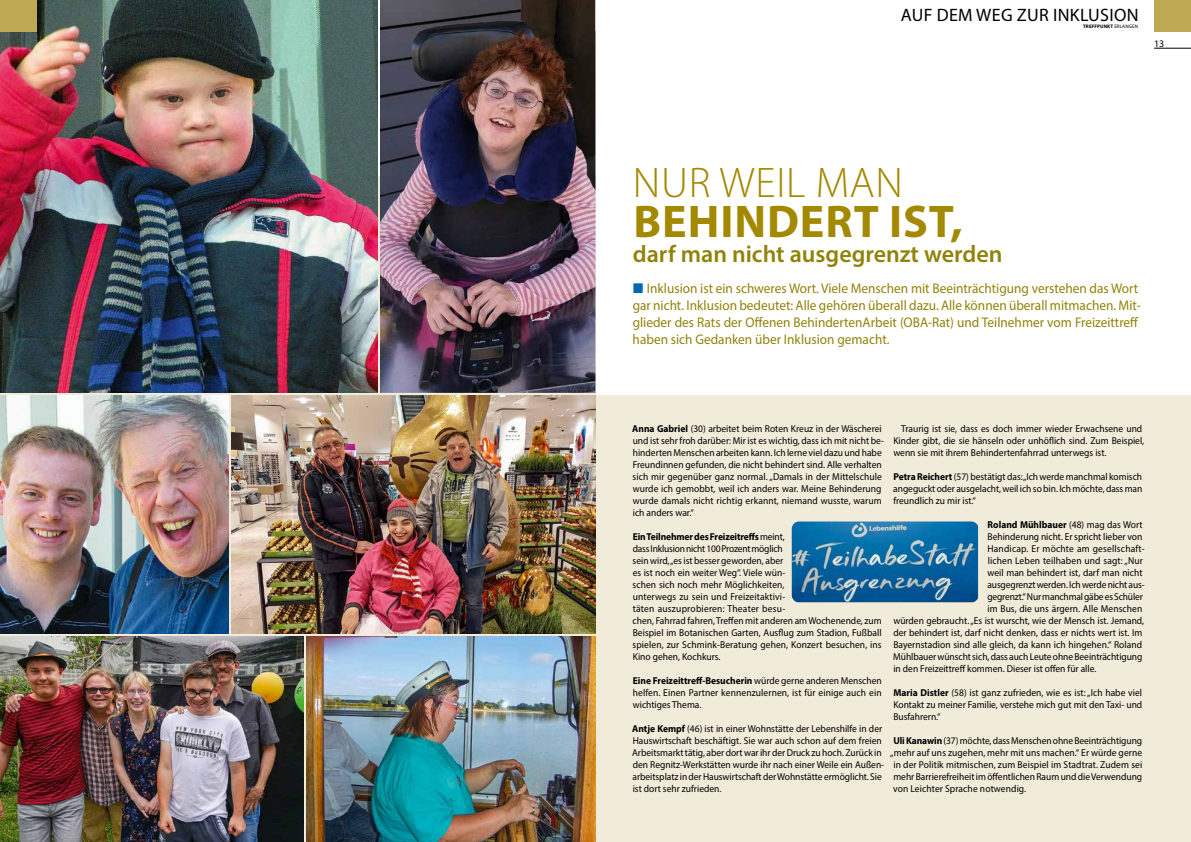
<style>
.page{position:relative;width:1191px;height:842px;background:#fff}
.page>*{position:absolute;margin:0;border:0;box-sizing:border-box;transform-origin:0 0}
.t1{font:700 46px "Myriad Pro";letter-spacing:.02em;color:#a38900}
.t2{font:300 43px "Myriad Pro";letter-spacing:.02em;color:#a38900}
.t3{font:600 24px "Myriad Pro";color:#918209}
.t4{font:18px "Myriad Pro";letter-spacing:.02em;color:#000}
.t5{font:14px/16.8px "Myriad Pro";color:#918209;scale:.95 1}
.t6{font:10px/12px "Myriad Pro";color:#000;scale:.95 1}
.t7{font:10px "Myriad Pro";letter-spacing:-.02em;color:#000;scale:.95 1}
.t8{font:10px "Myriad Pro";letter-spacing:.02em;color:#000;scale:.95 1}
.t9{font:700 10px "Myriad Pro";color:#000;scale:.95 1}
.t10{font:10px "Myriad Pro";color:#000}
.t11{font:700 5px "Myriad Pro";letter-spacing:.02em;color:#000}
.s1{font-weight:400}
.s2{color:#0068b4}
.s3{font-weight:700}
</style>
<div class="page">
<div style="left:595px;top:396px;width:596px;height:446px;background:#f1ebd9"></div>
<hr style="left:1154px;top:48px;width:37px;height:1px;background:#000">
<img style="left:0;top:0;width:377px;height:393px">
<img style="left:380px;top:0;width:215px;height:393px">
<img style="left:0;top:396px;width:228px;height:238px">
<img style="left:231px;top:396px;width:364px;height:238px">
<img style="left:306px;top:637px;width:289px;height:205px">
<img style="left:0;top:637px;width:303px;height:205px">
<img style="left:791px;top:521px;width:187px;height:81px">
<div style="left:0;top:0;width:37px;height:31px;background:#bea854"></div>
<div style="left:1154px;top:0;width:37px;height:31px;background:#bea854"></div>
<h3 class="t4" style="left:901px;top:4px;width:239px">AUF DEM WEG ZUR INKLUSION</h3>
<p class="t11" style="left:1083px;top:23px;width:56px">TREFFPUNKT <span class="s1">ERLANGEN</span></p>
<p class="t10" style="left:1154px;top:38px;width:12px">13</p>
<h2 class="t2" style="left:633px;top:157px;width:272px">NUR WEIL MAN</h2>
<h1 class="t1" style="left:633px;top:192px;width:331px">BEHINDERT IST,</h1>
<h3 class="t3" style="left:633px;top:239px;width:371px">darf man nicht ausgegrenzt werden</h3>
<p class="t5" style="left:632px;top:280px;width:536px"><span class="s2">■</span> Inklusion ist ein schweres Wort. Viele Menschen mit Beeinträchtigung verstehen das Wort gar nicht. Inklusion bedeutet: Alle gehören überall dazu. Alle können überall mitmachen. Mit&shy;glieder des Rats der Offenen BehindertenArbeit (OBA-Rat) und Teilnehmer vom Freizeittreff haben sich Gedanken über Inklusion gemacht.</p>
<p class="t6" style="left:632px;top:422px;width:267px"><span class="s3">Anna Gabriel</span> (30) arbeitet beim Roten Kreuz in der Wäscherei und ist sehr froh darüber: Mir ist es wichtig, dass ich mit nicht be&shy;hinderten Menschen arbeiten kann. Ich lerne viel dazu und habe Freundinnen gefunden, die nicht behindert sind. Alle verhalten sich mir gegenüber ganz normal. „Damals in der Mittelschule wurde ich gemobbt, weil ich anders war. Meine Behinderung wurde damals nicht richtig erkannt, niemand wusste, warum ich anders war.“</p>
<p class="t6" style="left:632px;top:530px;width:264px"><span class="s3">Ein Teilnehmerdes Freizeitreffs</span> meint,<br>dass Inklusion nicht 100 Prozent möglich<br>sein wird, „es ist besser geworden, aber<br>es ist noch ein weiter Weg“. Viele wün-<br>schen sich noch mehr Möglichkeiten,<br>unterwegs zu sein und Freizeitaktivi-<br>täten auszuprobieren: Theater besu-<br>chen, Fahrrad fahren, Treffen mit anderen am Wochenende, zum Beispiel im Botanischen Garten, Ausflug zum Stadion, Fußball spielen, zur Schmink-Beratung gehen, Konzert besuchen, ins Kino gehen, Kochkurs.</p>
<p class="t6" style="left:633px;top:674px;width:263px;text-align:justify"><span class="s3">Eine Freizeittreff-Besucherin</span> würde gerne anderen Menschen helfen. Einen Partner kennenzulernen, ist für einige auch ein wichtiges Thema.</p>
<p class="t6" style="left:632px;top:722px;width:267px"><span class="s3">Antje Kempf</span> (46) ist in einer Wohnstätte der Lebenshilfe in der Hauswirtschaft beschäftigt. Sie war auch schon auf dem freien Arbeitsmarkt tätig, aber dort war ihr der Druck zu hoch. Zurück in den Regnitz-Werkstätten wurde ihr nach einer Weile ein Außen&shy;arbeitsplatz in der Hauswirtschaft der Wohnstätte ermöglicht. Sie ist dort sehr zufrieden.</p>
<p class="t6" style="left:893px;top:422px;width:265px;text-indent:8px">Traurig ist sie, dass es doch immer wieder Erwachsene und<br>Kinder gibt, die sie hänseln oder unhöflich sind. Zum Beispiel, wenn sie mit ihrem Behindertenfahrrad unterwegs ist.</p>
<p class="t6" style="left:893px;top:470px;width:264px;text-align:justify"><span class="s3">Petra Reichert</span> (57) bestätigt das: „Ich werde manchmal komisch angeguckt oder ausgelacht, weil ich so bin. Ich möchte, dass man freundlich zu mir ist.“</p>
<p class="t9" style="left:987px;top:518px;width:165px">Roland Mühlbauer <span class="s1">(48) mag das Wort</span></p>
<p class="t6" style="left:987px;top:530px;width:164px">Behinderung nicht. Er spricht lieber von</p>
<p class="t8" style="left:987px;top:542px;width:167px">Handicap. Er möchte am gesellschaft-</p>
<p class="t6" style="left:987px;top:554px;width:165px">lichen Leben teilhaben und sagt: „Nur</p>
<p class="t6" style="left:987px;top:566px;width:165px">weil man behindert ist, darf man nicht</p>
<p class="t6" style="left:987px;top:578px;width:167px">ausgegrenzt werden. Ich werde nicht aus-</p>
<p class="t7" style="left:987px;top:590px;width:165px">gegrenzt.“ Nur manchmal gäbe es Schüler</p>
<p class="t6" style="left:987px;top:602px;width:164px">im Bus, die uns ärgern. Alle Menschen</p>
<p class="t6" style="left:893px;top:614px;width:265px">würden gebraucht. „Es ist wurscht, wie der Mensch ist. Jemand,</p>
<p class="t6" style="left:893px;top:626px;width:263px">der behindert ist, darf nicht denken, dass er nichts wert ist. Im</p>
<p class="t6" style="left:893px;top:638px;width:263px">Bayernstadion sind alle gleich, da kann ich hingehen.“ Roland</p>
<p class="t6" style="left:893px;top:650px;width:264px">Mühlbauer wünscht sich, dass auch Leute ohne Beeinträchtigung</p>
<p class="t6" style="left:893px;top:662px;width:215px">in den Freizeittreff kommen. Dieser ist offen für alle.</p>
<p class="t6" style="left:893px;top:686px;width:264px;text-align:justify"><span class="s3">Maria Distler</span> (58) ist ganz zufrieden, wie es ist: „Ich habe viel Kontakt zu meiner Familie, verstehe mich gut mit den Taxi- und Busfahrern.“</p>
<p class="t6" style="left:893px;top:734px;width:263px"><span class="s3">Uli Kanawin</span> (37) möchte, dass Menschen ohne Beeinträchtigung</p>
<p class="t6" style="left:890px;top:746px;width:267px">„mehr auf uns zugehen, mehr mit uns machen.“ Er würde gerne</p>
<p class="t6" style="left:893px;top:758px;width:263px">in der Politik mitmischen, zum Beispiel im Stadtrat. Zudem sei</p>
<p class="t6" style="left:893px;top:770px;width:263px">mehr Barrierefreiheit im öffentlichen Raum und die Verwendung</p>
<p class="t6" style="left:893px;top:782px;width:142px">von Leichter Sprache notwendig.</p>
</div>
